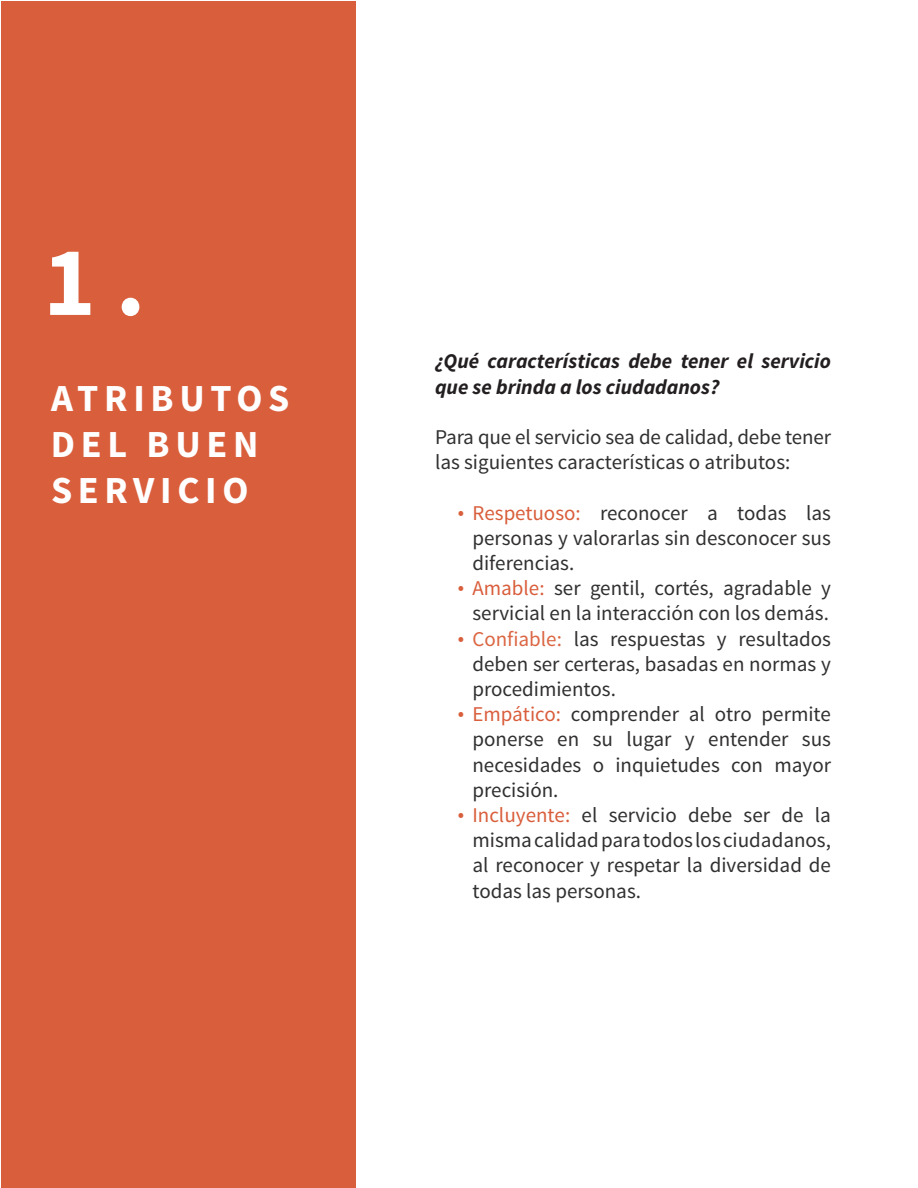
<style>
.page{position:relative;width:918px;height:1188px;background:#fff}
.page>*{position:absolute;margin:0;border:0;box-sizing:border-box;transform-origin:0 0}
.t1{font:700 99.45px "Source Sans Pro";color:#fff}
.t2{font:700 38.25px/45.9px "Source Sans Pro";letter-spacing:.15em;color:#fff}
.t3{font:21px/25.2px "Source Sans Pro";color:#312f30;text-align:justify}
.t4{font:italic 700 21px/25.2px "Source Sans Pro";color:#231f20}
.s1{color:#d95e3c}
.s2{color:#db6643}
</style>
<div class="page">
<div style="left:1px;top:1px;width:354px;height:1186px;background:#d95e3c"></div>
<h1 class="t1" style="left:43px;top:218px;width:104px">1.</h1>
<h2 class="t2" style="left:51px;top:377px;width:240px">ATRIBUTOS<br>DEL BUEN<br>SERVICIO</h2>
<p class="t4" style="left:435px;top:349px;width:397px">¿Qué características debe tener el servicio que se brinda a los ciudadanos?</p>
<p class="t3" style="left:435px;top:425px;width:398px">Para que el servicio sea de calidad, debe tener las siguientes características o atributos:</p>
<p class="t3" style="left:473px;top:500px;width:360px;text-indent:-15px"><span class="s1">• Respetuoso:</span> reconocer a todas las personas y valorarlas sin desconocer sus diferencias.</p>
<p class="t3" style="left:458px;top:576px;width:375px;text-align:center"><span class="s1">• Amable:</span> ser gentil, cortés, agradable y servicial en la interacción con los demás.</p>
<p class="t3" style="left:473px;top:626px;width:360px;text-indent:-15px"><span class="s1">•</span> <span class="s2">Confiable:</span> las respuestas y resultados deben ser certeras, basadas en normas y procedimientos.</p>
<p class="t3" style="left:473px;top:702px;width:360px;text-indent:-15px"><span class="s1">• Empático:</span> comprender al otro permite ponerse en su lugar y entender sus necesidades o inquietudes con mayor precisión.</p>
<p class="t3" style="left:473px;top:803px;width:360px;text-indent:-15px"><span class="s1">• Incluyente:</span> el servicio debe ser de la misma calidad para todos los ciudadanos, al reconocer y respetar la diversidad de todas las personas.</p>
</div>
